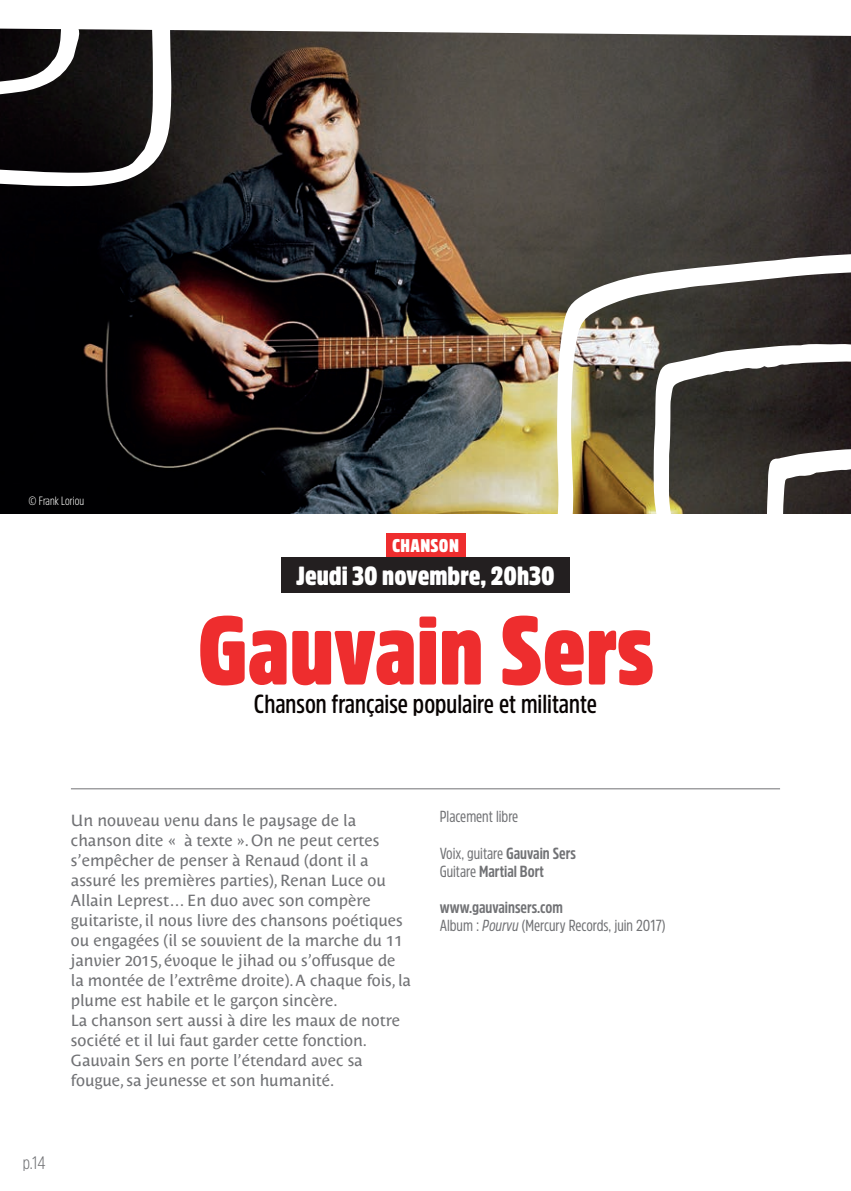
<style>
.page{position:relative;width:851px;height:1191px;background:#fff}
.page>*{position:absolute;margin:0;border:0;box-sizing:border-box;transform-origin:0 0}
.t1{font:900 96px "Amsi Pro Cond";color:#ee2d2e}
.t2{font:600 26px "Amsi Pro Cond";color:#080302}
.t3{font:900 26px "Amsi Pro Cond";color:#fff}
.t4{font:900 18.2px "Amsi Pro Cond";letter-spacing:.02em;color:#fff}
.t5{font:300 18px "Amsi Pro Cond";color:#717275}
.t6{font:16px/20px "Costa Pro";color:#717275}
.t7{font:16px/18px "Amsi Pro Cond";color:#717275}
.t8{font:700 16px/18px "Amsi Pro Cond";color:#717275}
.t9{font:300 12px "Amsi Pro Cond";color:#fff}
.s1{font-weight:400}
.s2{font-weight:700}
.s3{font-style:italic}
</style>
<div class="page">
<img style="left:0;top:186px;width:850px;height:327px">
<svg style="left:501px;top:252px;width:349px;height:538px"></svg>
<svg style="left:0;top:28px;width:850px;height:158px;background:#4c4642"></svg>
<div style="left:385px;top:533px;width:80px;height:25px;background:#ee2d2e"></div>
<div style="left:281px;top:557px;width:288px;height:36px;background:#231f20"></div>
<hr style="left:71px;top:788px;width:709px;height:1px;background:#717275">
<p class="t9" style="left:28px;top:492px;width:57px">© Frank Loriou</p>
<p class="t4" style="left:392px;top:533px;width:68px">CHANSON</p>
<h2 class="t3" style="left:296px;top:558px;width:260px">Jeudi 30 novembre, 20h30</h2>
<h1 class="t1" style="left:197px;top:585px;width:457px">Gauvain Sers</h1>
<h2 class="t2" style="left:254px;top:685px;width:344px">Chanson française populaire et militante</h2>
<p class="t6" style="left:71px;top:808px;width:341px">Un nouveau venu dans le paysage de la chanson dite « à texte ». On ne peut certes s’empêcher de penser à Renaud (dont il a assuré les premières parties), Renan Luce ou Allain Leprest… En duo avec son compère guitariste, il nous livre des chansons poétiques ou engagées (il se souvient de la marche du 11 janvier 2015, évoque le jihad ou s’offusque de la montée de l’extrême droite). A chaque fois, la plume est habile et le garçon sincère.<br>La chanson sert aussi à dire les maux de notre société et il lui faut garder cette fonction.<br>Gauvain Sers en porte l’étendard avec sa fougue, sa jeunesse et son humanité.</p>
<p class="t7" style="left:439px;top:807px;width:80px">Placement libre</p>
<p class="t8" style="left:439px;top:843px;width:138px"><span class="s1">Voix, guitare</span> Gauvain Sers<br><span class="s1">Guitare</span> Martial Bort</p>
<p class="t7" style="left:439px;top:897px;width:228px"><span class="s2">www.gauvainsers.com<br></span>Album : <span class="s3">Pourvu</span> (Mercury Records, juin 2017)</p>
<p class="t5" style="left:23px;top:1150px;width:24px">p.14</p>
</div>
